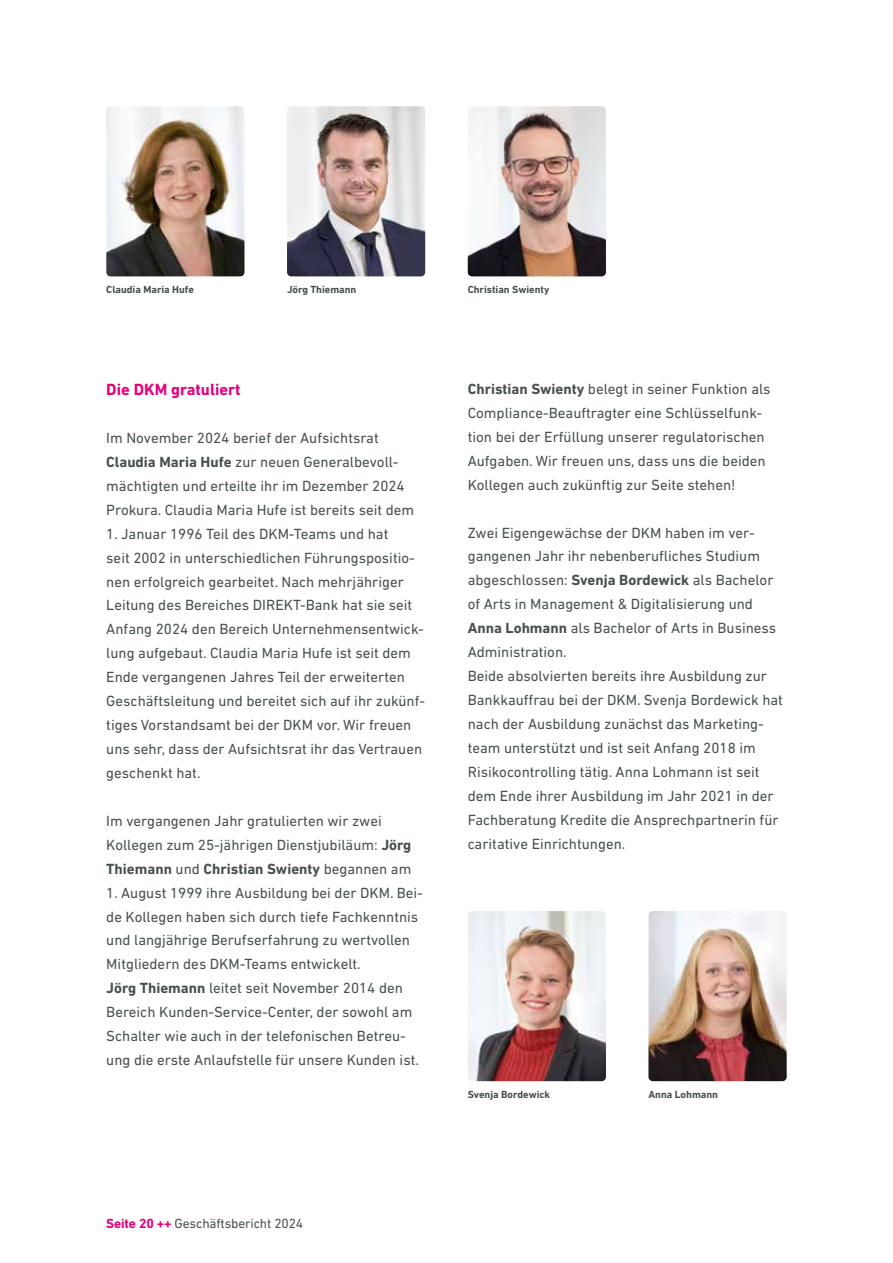
<style>
.page{position:relative;width:893px;height:1263px;background:#fff}
.page>*{position:absolute;margin:0;border:0;box-sizing:border-box;transform-origin:0 0}
.t1{font:700 16.5px "DIN Next LT Pro";color:#e6007d}
.t2{font:15px/24px "DIN Next LT Pro";color:#485150}
.t3{font:13.5px "DIN Next LT Pro";letter-spacing:-.01em;color:#485150}
.t4{font:700 10.5px "DIN Next LT Pro";color:#485150}
.s1{font-weight:700}
.s2{font-weight:700;color:#e6007d}
</style>
<div class="page">
<img style="left:468px;top:911px;width:138px;height:170px">
<img style="left:106px;top:106px;width:138px;height:170px">
<img style="left:287px;top:106px;width:138px;height:170px">
<img style="left:468px;top:106px;width:138px;height:170px">
<img style="left:648px;top:911px;width:139px;height:170px">
<p class="t4" style="left:106px;top:283px;width:89px">Claudia Maria Hufe</p>
<p class="t4" style="left:287px;top:283px;width:71px">Jörg Thiemann</p>
<p class="t4" style="left:468px;top:283px;width:83px">Christian Swienty</p>
<p class="t1" style="left:106px;top:380px;width:136px">Die DKM gratuliert</p>
<p class="t2" style="left:106px;top:426px;width:309px">Im November 2024 berief der Aufsichtsrat <span class="s1">Claudia Maria Hufe</span> zur neuen Generalbevoll&shy;mächtigten und erteilte ihr im Dezember 2024<br>Prokura. Claudia Maria Hufe ist bereits seit dem</p>
<p class="t2" style="left:106px;top:521px;width:320px">1. Januar 1996 Teil des DKM-Teams und hat<br>seit 2002 in unterschiedlichen Führungspositio&shy;nen erfolgreich gearbeitet. Nach mehrjähriger Leitung des Bereiches DIREKT-Bank hat sie seit Anfang 2024 den Bereich Unternehmensentwick&shy;lung aufgebaut. Claudia Maria Hufe ist seit dem Ende vergangenen Jahres Teil der erweiterten Geschäftsleitung und bereitet sich auf ihr zukünf&shy;tiges Vorstandsamt bei der DKM vor. Wir freuen uns sehr, dass der Aufsichtsrat ihr das Vertrauen geschenkt hat.</p>
<p class="t2" style="left:106px;top:808px;width:307px">Im vergangenen Jahr gratulierten wir zwei<br>Kollegen zum 25-jährigen Dienstjubiläum: <span class="s1">Jörg<br>Thiemann</span> und <span class="s1">Christian Swienty</span> begannen am</p>
<p class="t2" style="left:106px;top:880px;width:318px">1. August 1999 ihre Ausbildung bei der DKM. Bei&shy;de Kollegen haben sich durch tiefe Fachkenntnis und langjährige Berufserfahrung zu wertvollen Mitgliedern des DKM-Teams entwickelt.<br><span class="s1">Jörg Thiemann</span> leitet seit November 2014 den Bereich Kunden-Service-Center, der sowohl am Schalter wie auch in der telefonischen Betreu&shy;ung die erste Anlaufstelle für unsere Kunden ist.</p>
<p class="t2" style="left:468px;top:377px;width:304px"><span class="s1">Christian Swienty</span> belegt in seiner Funktion als Compliance-Beauftragter eine Schlüsselfunk&shy;tion bei der Erfüllung unserer regulatorischen Aufgaben. Wir freuen uns, dass uns die beiden Kollegen auch zukünftig zur Seite stehen!</p>
<p class="t2" style="left:468px;top:520px;width:317px">Zwei Eigengewächse der DKM haben im ver&shy;gangenen Jahr ihr nebenberufliches Studium abgeschlossen: <span class="s1">Svenja Bordewick</span> als Bachelor of Arts in Management &amp; Digitalisierung und <span class="s1">Anna Lohmann</span> als Bachelor of Arts in Business Administration.<br>Beide absolvierten bereits ihre Ausbildung zur Bankkauffrau bei der DKM. Svenja Bordewick hat nach der Ausbildung zunächst das Marketing&shy;team unterstützt und ist seit Anfang 2018 im Risikocontrolling tätig. Anna Lohmann ist seit dem Ende ihrer Ausbildung im Jahr 2021 in der Fachberatung Kredite die Ansprechpartnerin für caritative Einrichtungen.</p>
<p class="t4" style="left:468px;top:1088px;width:84px">Svenja Bordewick</p>
<p class="t4" style="left:648px;top:1088px;width:71px">Anna Lohmann</p>
<p class="t3" style="left:106px;top:1216px;width:198px"><span class="s2">Seite 20 ++</span> Geschäftsbericht 2024</p>
</div>
